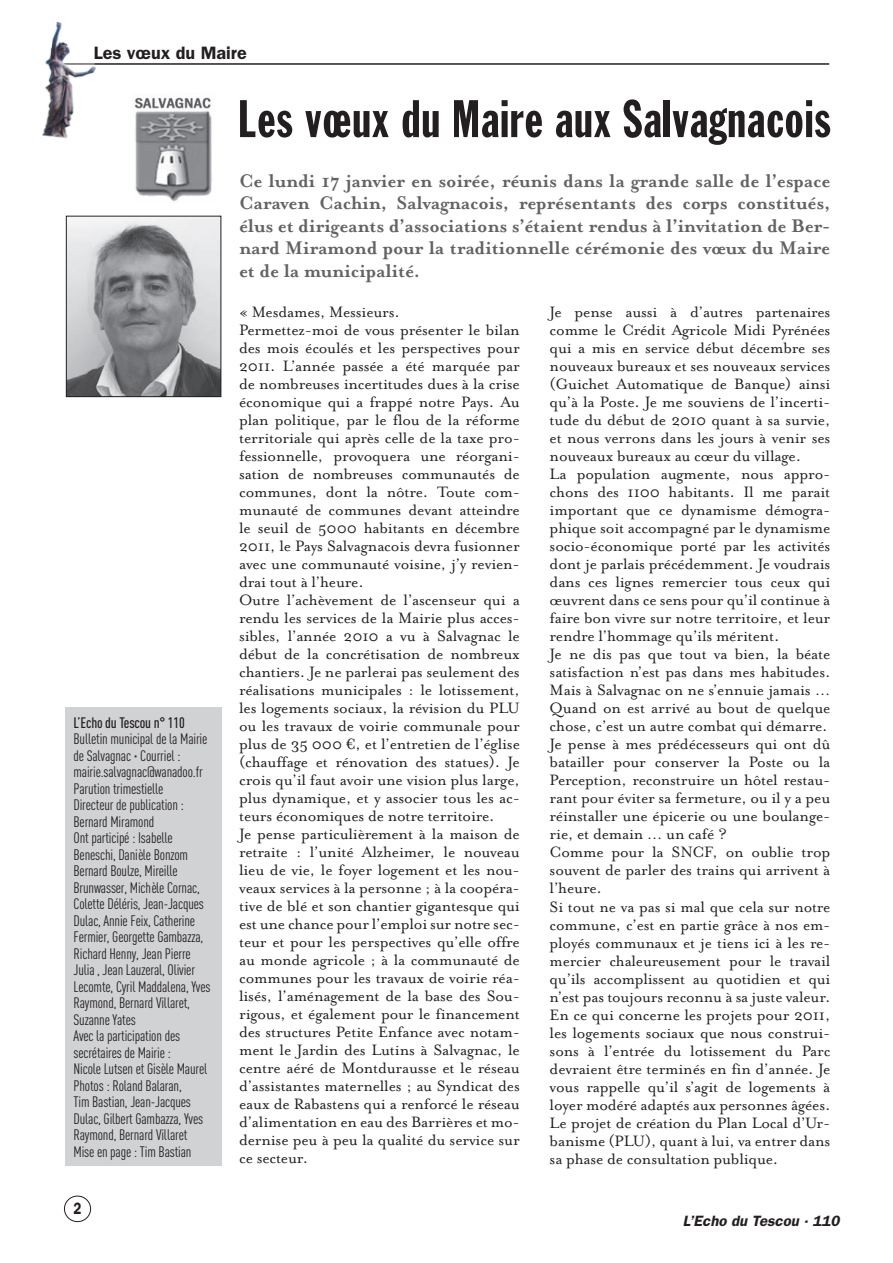
<style>
.page{position:relative;width:893px;height:1263px;background:#fff}
.page>*{position:absolute;margin:0;border:0;box-sizing:border-box;transform-origin:0 0}
.t1{font:51.9px "Franklin Gothic Extra Cond";letter-spacing:.02em;color:#231f20}
.t2{font:700 21px/22.5px "Mrs Eaves";letter-spacing:-.01em;color:#636366;text-align:justify}
.t3{font:600 18px "Franklin Gothic";color:#231f20}
.t4{font:17.25px/18px "Mrs Eaves Roman";letter-spacing:-.01em;color:#231f20}
.t5{font:600 16.5px "Franklin Gothic";color:#231f20;scale:.8 1}
.t6{font:15px/16.5px "DIN Cond";letter-spacing:-.01em;color:#231f20}
.t7{font:500 15px "DIN Cond";letter-spacing:-.01em;color:#231f20}
.t8{font:italic 600 15px "Franklin Gothic";color:#231f20}
</style>
<div class="page">
<img style="left:68px;top:218px;width:151px;height:177px">
<div style="left:66px;top:216px;width:155px;height:181px;border:1px solid #231f20"></div>
<img style="left:134px;top:97px;width:78px;height:105px">
<div style="left:65px;top:707px;width:156px;height:458px;background:#d1d2d4"></div>
<hr style="left:95px;top:64px;width:734px;height:1px;background:#231f20">
<img style="left:42px;top:23px;width:55px;height:115px">
<div style="left:64px;top:1196px;width:27px;height:26px;border:1px solid #231f20;border-radius:50%"></div>
<p class="t3" style="left:94px;top:42px;width:154px">Les vœux du Maire</p>
<p class="t7" style="left:74px;top:713px;width:113px">L’Echo du Tescou n° 110</p>
<p class="t6" style="left:74px;top:730px;width:138px">Bulletin municipal de la Mairie de Salvagnac · Courriel : mairie.salvagnac@wanadoo.fr<br>Parution trimestielle<br>Directeur de publication :<br>Bernard Miramond<br>Ont participé : Isabelle<br>Beneschi, Danièle Bonzom<br>Bernard Boulze, Mireille<br>Brunwasser, Michèle Cornac,<br>Colette Déléris, Jean-Jacques<br>Dulac, Annie Feix, Catherine<br>Fermier, Georgette Gambazza,<br>Richard Henny, Jean Pierre<br>Julia , Jean Lauzeral, Olivier<br>Lecomte, Cyril Maddalena, Yves<br>Raymond, Bernard Villaret,<br>Suzanne Yates<br>Avec la participation des secrétaires de Mairie :<br>Nicole Lutsen et Gisèle Maurel<br>Photos : Roland Balaran,<br>Tim Bastian, Jean-Jacques<br>Dulac, Gilbert Gambazza, Yves<br>Raymond, Bernard Villaret<br>Mise en page : Tim Bastian</p>
<p class="t5" style="left:73px;top:1199px;width:11px">2</p>
<h1 class="t1" style="left:238px;top:91px;width:594px">Les vœux du Maire aux Salvagnacois</h1>
<p class="t2" style="left:239px;top:169px;width:593px">Ce lundi 17 janvier en soirée, réunis dans la grande salle de l’espace Caraven Cachin, Salvagnacois, représentants des corps constitués, élus et dirigeants d’associations s’étaient rendus à l’invitation de Ber&shy;nard Miramond pour la traditionnelle cérémonie des vœux du Maire et de la municipalité.</p>
<p class="t4" style="left:239px;top:304px;width:282px">« Mesdames, Messieurs.<br>Permettez-moi de vous présenter le bilan des mois écoulés et les perspectives pour 2011. L’année passée a été marquée par de nombreuses incertitudes dues à la crise économique qui a frappé notre Pays. Au plan politique, par le flou de la réforme territoriale qui après celle de la taxe pro&shy;fessionnelle, provoquera une réorgani&shy;sation de nombreuses communautés de communes, dont la nôtre. Toute com&shy;munauté de communes devant atteindre le seuil de 5000 habitants en décembre 2011, le Pays Salvagnacois devra fusionner avec une communauté voisine, j’y revien&shy;drai tout à l’heure.<br>Outre l’achèvement de l’ascenseur qui a rendu les services de la Mairie plus acces&shy;sibles, l’année 2010 a vu à Salvagnac le début de la concrétisation de nombreux chantiers. Je ne parlerai pas seulement des réalisations municipales : le lotissement, les logements sociaux, la révision du PLU ou les travaux de voirie communale pour plus de 35 000 €, et l’entretien de l’église (chauffage et rénovation des statues). Je crois qu’il faut avoir une vision plus large, plus dynamique, et y associer tous les ac&shy;teurs économiques de notre territoire.<br>Je pense particulièrement à la maison de retraite : l’unité Alzheimer, le nouveau lieu de vie, le foyer logement et les nou&shy;veaux services à la personne ; à la coopéra&shy;tive de blé et son chantier gigantesque qui est une chance pour l’emploi sur notre sec&shy;teur et pour les perspectives qu’elle offre au monde agricole ; à la communauté de communes pour les travaux de voirie réa&shy;lisés, l’aménagement de la base des Sou&shy;rigous, et également pour le financement des structures Petite Enfance avec notam&shy;ment le Jardin des Lutins à Salvagnac, le centre aéré de Montdurausse et le réseau d’assistantes maternelles ; au Syndicat des eaux de Rabastens qui a renforcé le réseau d’alimentation en eau des Barrières et mo&shy;dernise peu à peu la qualité du service sur ce secteur.</p>
<p class="t4" style="left:550px;top:303px;width:282px">Je pense aussi à d’autres partenaires comme le Crédit Agricole Midi Pyrénées qui a mis en service début décembre ses nouveaux bureaux et ses nouveaux services (Guichet Automatique de Banque) ainsi qu’à la Poste. Je me souviens de l’incerti&shy;tude du début de 2010 quant à sa survie, et nous verrons dans les jours à venir ses nouveaux bureaux au cœur du village.<br>La population augmente, nous appro&shy;chons des 1100 habitants. Il me parait important que ce dynamisme démogra&shy;phique soit accompagné par le dynamisme socio-économique porté par les activités dont je parlais précédemment. Je voudrais dans ces lignes remercier tous ceux qui œuvrent dans ce sens pour qu’il continue à faire bon vivre sur notre territoire, et leur rendre l’hommage qu’ils méritent.<br>Je ne dis pas que tout va bien, la béate satisfaction n’est pas dans mes habitudes.<br>Mais à Salvagnac on ne s’ennuie jamais … Quand on est arrivé au bout de quelque chose, c’est un autre combat qui démarre.<br>Je pense à mes prédécesseurs qui ont dû batailler pour conserver la Poste ou la Perception, reconstruire un hôtel restau&shy;rant pour éviter sa fermeture, ou il y a peu réinstaller une épicerie ou une boulange&shy;rie, et demain … un café ?<br>Comme pour la SNCF, on oublie trop souvent de parler des trains qui arrivent à l’heure.<br>Si tout ne va pas si mal que cela sur notre commune, c’est en partie grâce à nos em&shy;ployés communaux et je tiens ici à les re&shy;mercier chaleureusement pour le travail qu’ils accomplissent au quotidien et qui n’est pas toujours reconnu à sa juste valeur.<br>En ce qui concerne les projets pour 2011, les logements sociaux que nous construi&shy;sons à l’entrée du lotissement du Parc devraient être terminés en fin d’année. Je vous rappelle qu’il s’agit de logements à loyer modéré adaptés aux personnes âgées.<br>Le projet de création du Plan Local d’Ur&shy;banisme (PLU), quant à lui, va entrer dans sa phase de consultation publique.</p>
<p class="t8" style="left:683px;top:1212px;width:158px">L’Echo du Tescou · 110</p>
</div>
